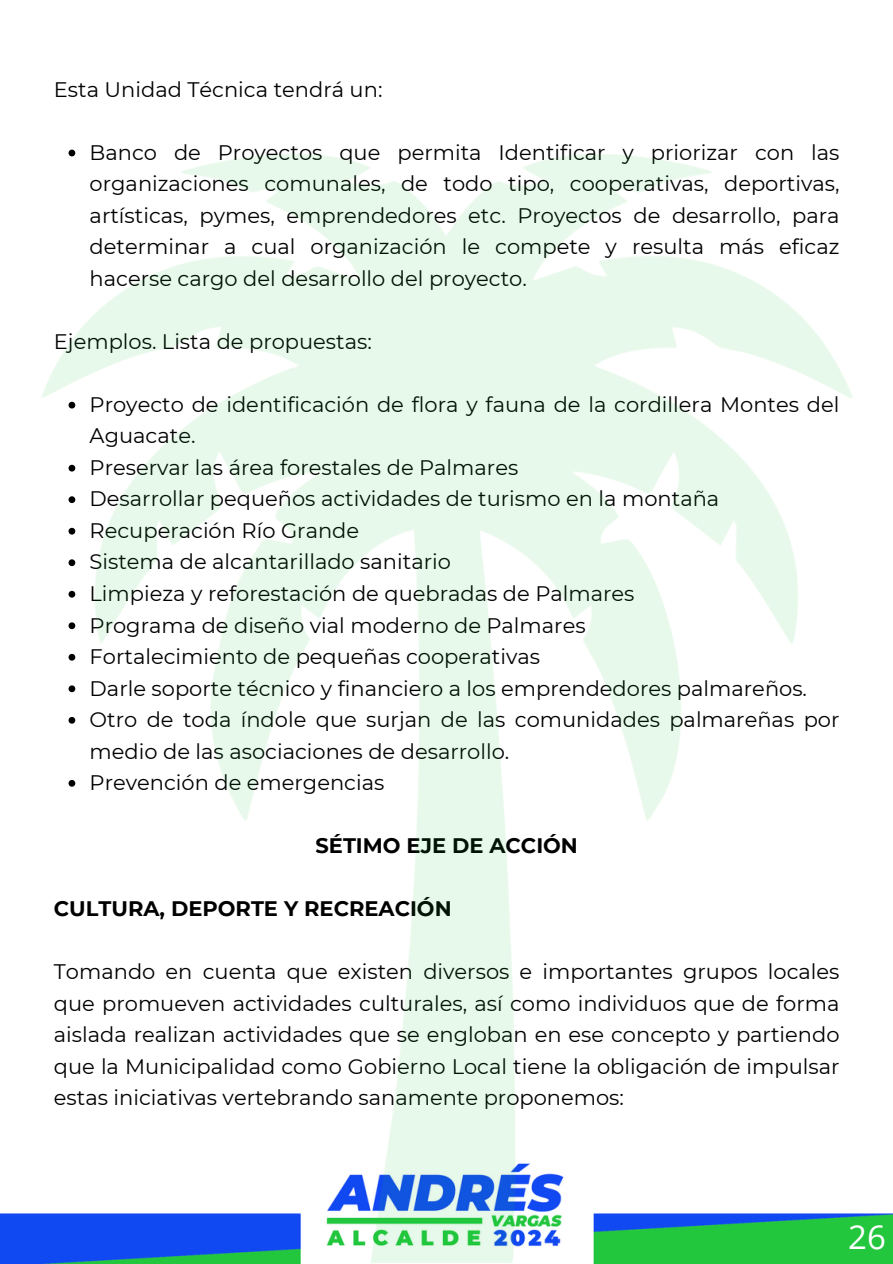
<style>
.page{position:relative;width:893px;height:1264px;background:#fff}
.page>*{position:absolute;margin:0;border:0;box-sizing:border-box;transform-origin:0 0}
.t1{font:33px "Open Sans";color:#fff}
.t2{font:21px/31.5px "Montserrat";color:#000;text-align:justify}
.t3{font:700 21px "Montserrat";color:#000}
</style>
<div class="page">
<img style="left:0;top:149px;width:892px;height:1114px">
<p class="t2" style="left:54px;top:73px;width:330px">Esta Unidad Técnica tendrá un:</p>
<p class="t2" style="left:90px;top:136px;width:751px">Banco de Proyectos que permita Identificar y priorizar con las organizaciones comunales, de todo tipo, cooperativas, deportivas, artísticas, pymes, emprendedores etc. Proyectos de desarrollo, para determinar a cual organización le compete y resulta más eficaz hacerse cargo del desarrollo del proyecto.</p>
<p class="t2" style="left:54px;top:325px;width:319px">Ejemplos. Lista de propuestas:</p>
<p class="t2" style="left:90px;top:388px;width:751px">Proyecto de identificación de flora y fauna de la cordillera Montes del<br>Aguacate.</p>
<p class="t2" style="left:90px;top:451px;width:430px">Preservar las área forestales de Palmares</p>
<p class="t2" style="left:90px;top:483px;width:631px">Desarrollar pequeños actividades de turismo en la montaña</p>
<p class="t2" style="left:90px;top:514px;width:271px">Recuperación Río Grande</p>
<p class="t2" style="left:90px;top:546px;width:363px">Sistema de alcantarillado sanitario</p>
<p class="t2" style="left:90px;top:577px;width:546px">Limpieza y reforestación de quebradas de Palmares</p>
<p class="t2" style="left:90px;top:609px;width:497px">Programa de diseño vial moderno de Palmares</p>
<p class="t2" style="left:90px;top:640px;width:452px">Fortalecimiento de pequeñas cooperativas</p>
<p class="t2" style="left:90px;top:672px;width:719px">Darle soporte técnico y financiero a los emprendedores palmareños.</p>
<p class="t2" style="left:90px;top:703px;width:751px">Otro de toda índole que surjan de las comunidades palmareñas por medio de las asociaciones de desarrollo.</p>
<p class="t2" style="left:90px;top:766px;width:296px">Prevención de emergencias</p>
<p class="t3" style="left:315px;top:832px;width:264px">SÉTIMO EJE DE ACCIÓN</p>
<p class="t3" style="left:54px;top:895px;width:399px">CULTURA, DEPORTE Y RECREACIÓN</p>
<p class="t2" style="left:54px;top:955px;width:787px">Tomando en cuenta que existen diversos e importantes grupos locales que promueven actividades culturales, así como individuos que de forma aislada realizan actividades que se engloban en ese concepto y partiendo que la Municipalidad como Gobierno Local tiene la obligación de impulsar estas iniciativas vertebrando sanamente proponemos:</p>
<p class="t1" style="left:848px;top:1213px;width:39px">26</p>
</div>
